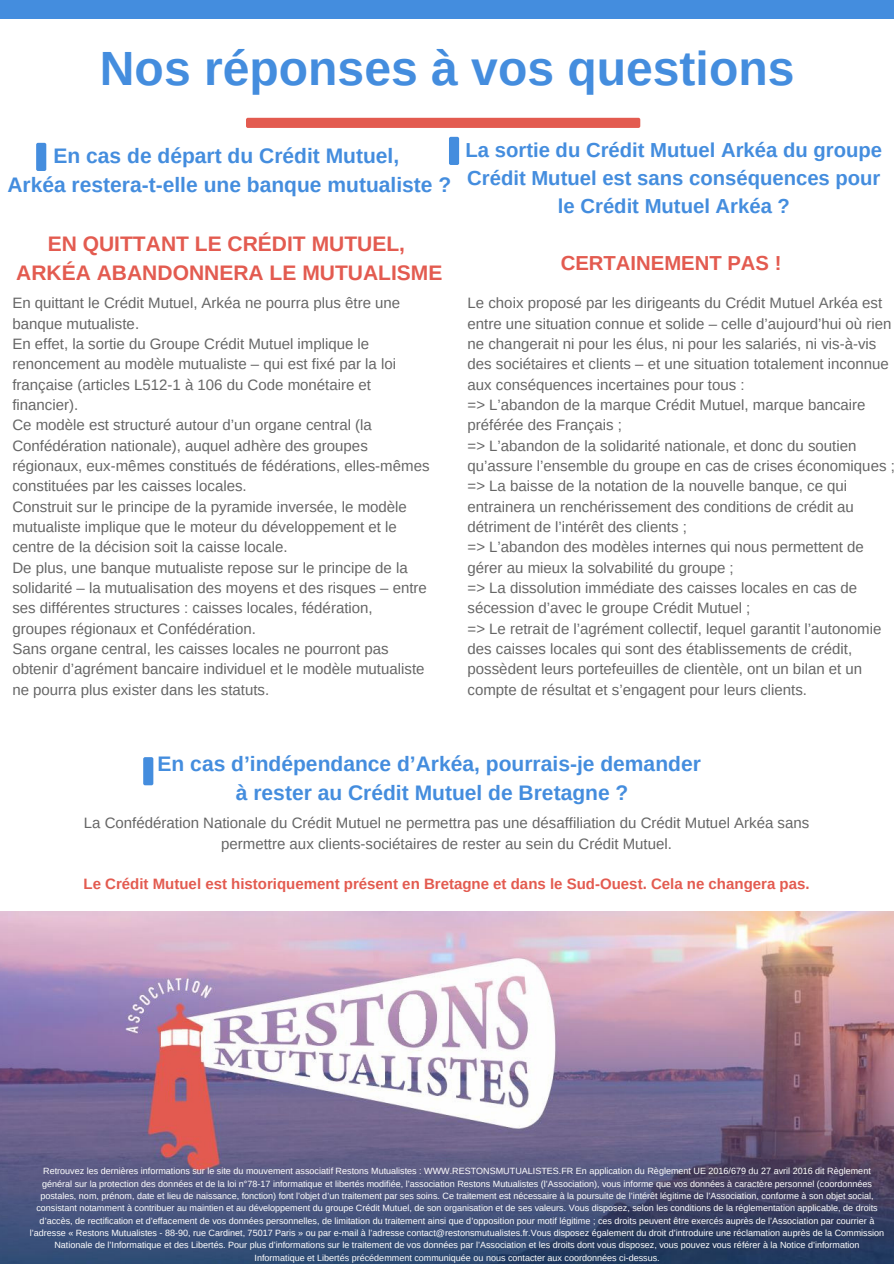
<style>
.page{position:relative;width:894px;height:1264px;background:#fff}
.page>*{position:absolute;margin:0;border:0;box-sizing:border-box;transform-origin:0 0}
.t1{font:700 48px "Arimo";color:#448dde}
.t2{font:700 21px/29.2px "Arimo";color:#448dde;text-align:center}
.t3{font:700 21px/29.2px "Arimo";color:#e35b50;text-align:center}
.t4{font:700 20.25px/28.2px "Arimo";color:#448dde;text-align:center}
.t5{font:700 20.25px "Arimo";color:#e35b50}
.t6{font:15px/20.2px "Arimo";color:#666}
.t7{font:700 15px "Arimo";color:#e35b50}
.t8{font:9px/12.5px "Arimo";color:#fff;text-align:center}
</style>
<div class="page">
<div style="left:0;top:0;width:893px;height:19px;background:#448dde"></div>
<img style="left:0;top:911px;width:893px;height:352px">
<div style="left:246px;top:118px;width:394px;height:10px;background:#e35b50;border-radius:2px"></div>
<div style="left:449px;top:137px;width:10px;height:28px;background:#448dde;border-radius:2px"></div>
<div style="left:36px;top:143px;width:10px;height:28px;background:#448dde;border-radius:2px"></div>
<div style="left:143px;top:757px;width:10px;height:28px;background:#448dde;border-radius:2px"></div>
<h1 class="t1" style="left:100px;top:42px;width:695px">Nos réponses à vos questions</h1>
<h2 class="t2" style="left:7px;top:141px;width:445px">En cas de départ du Crédit Mutuel,<br>Arkéa restera-t-elle une banque mutualiste ?</h2>
<h2 class="t3" style="left:16px;top:229px;width:427px">EN QUITTANT LE CRÉDIT MUTUEL,<br>ARKÉA ABANDONNERA LE MUTUALISME</h2>
<p class="t6" style="left:12px;top:293px;width:418px">En quittant le Crédit Mutuel, Arkéa ne pourra plus être une banque mutualiste.<br>En effet, la sortie du Groupe Crédit Mutuel implique le renoncement au modèle mutualiste – qui est fixé par la loi française (articles L512-1 à 106 du Code monétaire et financier).<br>Ce modèle est structuré autour d’un organe central (la Confédération nationale), auquel adhère des groupes régionaux, eux-mêmes constitués de fédérations, elles-mêmes constituées par les caisses locales.<br>Construit sur le principe de la pyramide inversée, le modèle mutualiste implique que le moteur du développement et le centre de la décision soit la caisse locale.<br>De plus, une banque mutualiste repose sur le principe de la solidarité – la mutualisation des moyens et des risques – entre ses différentes structures : caisses locales, fédération, groupes régionaux et Confédération.<br>Sans organe central, les caisses locales ne pourront pas obtenir d’agrément bancaire individuel et le modèle mutualiste ne pourra plus exister dans les statuts.</p>
<h3 class="t4" style="left:465px;top:136px;width:418px">La sortie du Crédit Mutuel Arkéa du groupe<br>Crédit Mutuel est sans conséquences pour le Crédit Mutuel Arkéa ?</h3>
<h3 class="t5" style="left:560px;top:251px;width:222px">CERTAINEMENT PAS !</h3>
<p class="t6" style="left:467px;top:293px;width:428px">Le choix proposé par les dirigeants du Crédit Mutuel Arkéa est entre une situation connue et solide – celle d’aujourd’hui où rien ne changerait ni pour les élus, ni pour les salariés, ni vis-à-vis des sociétaires et clients – et une situation totalement inconnue aux conséquences incertaines pour tous :<br>=&gt; L’abandon de la marque Crédit Mutuel, marque bancaire préférée des Français ;<br>=&gt; L’abandon de la solidarité nationale, et donc du soutien qu’assure l’ensemble du groupe en cas de crises économiques ; =&gt; La baisse de la notation de la nouvelle banque, ce qui entrainera un renchérissement des conditions de crédit au détriment de l’intérêt des clients ;<br>=&gt; L’abandon des modèles internes qui nous permettent de gérer au mieux la solvabilité du groupe ;<br>=&gt; La dissolution immédiate des caisses locales en cas de sécession d’avec le groupe Crédit Mutuel ;<br>=&gt; Le retrait de l’agrément collectif, lequel garantit l’autonomie des caisses locales qui sont des établissements de crédit, possèdent leurs portefeuilles de clientèle, ont un bilan et un compte de résultat et s’engagent pour leurs clients.</p>
<h2 class="t2" style="left:157px;top:749px;width:544px">En cas d’indépendance d’Arkéa, pourrais-je demander à rester au Crédit Mutuel de Bretagne ?</h2>
<p class="t6" style="left:84px;top:813px;width:726px;text-align:center">La Confédération Nationale du Crédit Mutuel ne permettra pas une désaffiliation du Crédit Mutuel Arkéa sans permettre aux clients-sociétaires de rester au sein du Crédit Mutuel.</p>
<p class="t7" style="left:83px;top:875px;width:727px">Le Crédit Mutuel est historiquement présent en Bretagne et dans le Sud-Ouest. Cela ne changera pas.</p>
<p class="t8" style="left:30px;top:1164px;width:855px">Retrouvez les dernières informations sur le site du mouvement associatif Restons Mutualistes : WWW.RESTONSMUTUALISTES.FR En application du Règlement UE 2016/679 du 27 avril 2016 dit Règlement général sur la protection des données et de la loi n°78-17 informatique et libertés modifiée, l’association Restons Mutualistes (l’Association), vous informe que vos données à caractère personnel (coordonnées postales, nom, prénom, date et lieu de naissance, fonction) font l’objet d’un traitement par ses soins. Ce traitement est nécessaire à la poursuite de l’intérêt légitime de l’Association, conforme à son objet social, consistant notamment à contribuer au maintien et au développement du groupe Crédit Mutuel, de son organisation et de ses valeurs. Vous disposez, selon les conditions de la réglementation applicable, de droits d’accès, de rectification et d’effacement de vos données personnelles, de limitation du traitement ainsi que d’opposition pour motif légitime ; ces droits peuvent être exercés auprès de l’Association par courrier à l’adresse « Restons Mutualistes - 88-90, rue Cardinet, 75017 Paris » ou par e-mail à l’adresse contact@restonsmutualistes.fr.Vous disposez également du droit d’introduire une réclamation auprès de la Commission Nationale de l’Informatique et des Libertés. Pour plus d’informations sur le traitement de vos données par l’Association et les droits dont vous disposez, vous pouvez vous référer à la Notice d’information Informatique et Libertés précédemment communiquée ou nous contacter aux coordonnées ci-dessus.</p>
</div>
